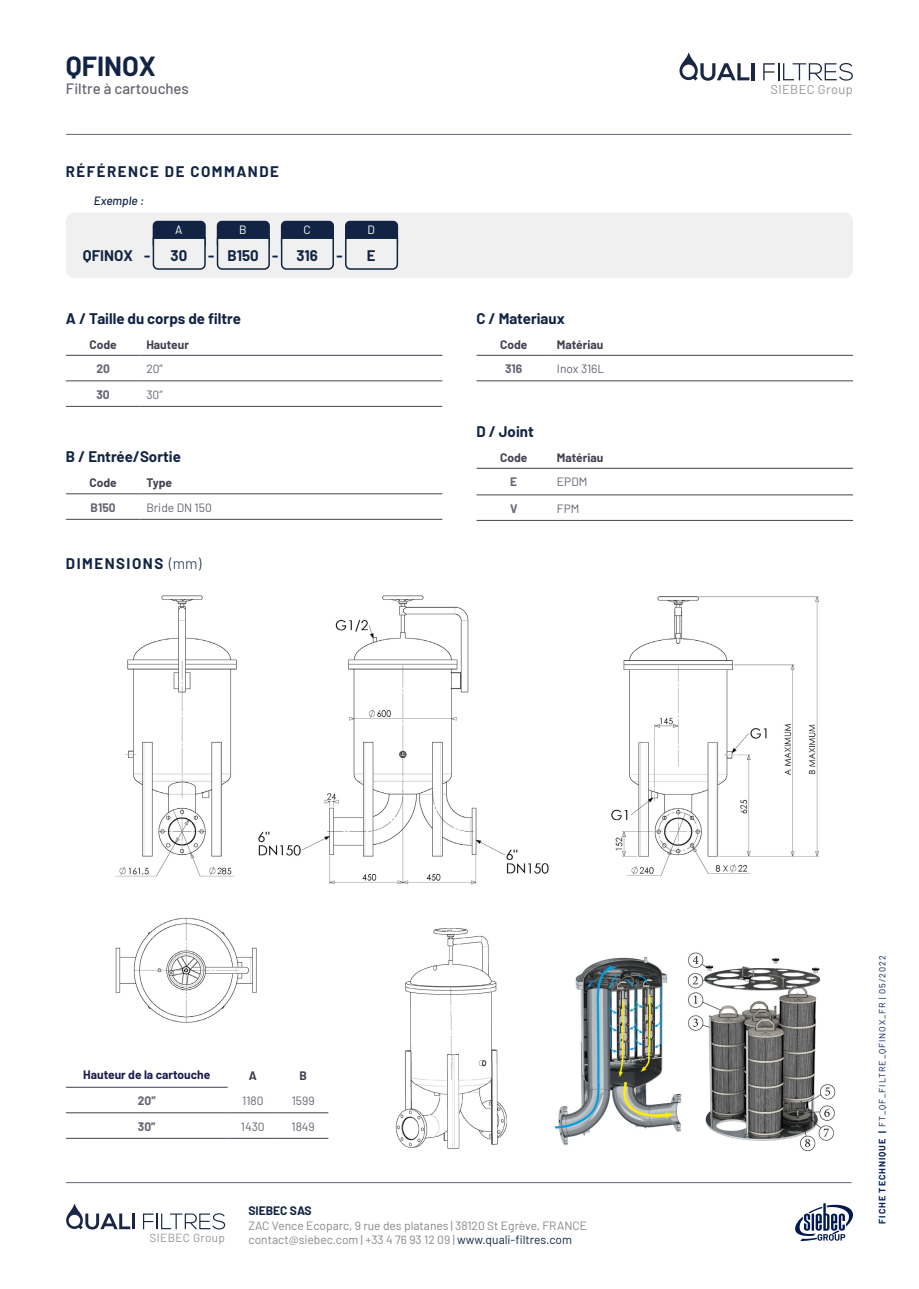
<style>
.page{position:relative;width:919px;height:1289px;background:#fff}
.page>*{position:absolute;margin:0;border:0;box-sizing:border-box;transform-origin:0 0}
.t1{font:700 27px "Barlow";color:#112443}
.t2{font:700 15px "Barlow";color:#112443}
.t3{font:700 15px "Barlow";letter-spacing:.1em;color:#112443}
.t4{font:500 15px "Barlow";color:#646473}
.t5{font:12.9px "Barlow";letter-spacing:.03em;color:#969696}
.t6{font:12px "Barlow";color:#878787}
.t7{font:12px "Barlow";color:#646473}
.t8{font:700 12px "Barlow";color:#414150}
.t9{font:700 12px "Barlow";color:#171c4d}
.t10{font:700 12px "Barlow";color:#646473}
.t11{font:700 12px "Barlow";color:#112443}
.t12{font:italic 500 12px "Barlow";color:#112443}
.t13{font:12px "Barlow";color:#fff}
.t14{font:11.7px "Barlow";letter-spacing:.03em;color:#969696}
.t15{font:9px "Barlow";letter-spacing:.1em;color:#001f5c}
.s1{font-weight:300}
.s2{color:#112443}
.s3{font-weight:700}
</style>
<div class="page">
<hr style="left:66px;top:355px;width:74px;height:1px;background:#414150">
<hr style="left:140px;top:355px;width:302px;height:1px;background:#414150">
<hr style="left:66px;top:380px;width:74px;height:1px;background:#464646">
<hr style="left:140px;top:380px;width:302px;height:1px;background:#464646">
<hr style="left:66px;top:406px;width:74px;height:1px;background:#464646">
<hr style="left:140px;top:406px;width:302px;height:1px;background:#464646">
<hr style="left:66px;top:493px;width:74px;height:1px;background:#464646">
<hr style="left:140px;top:493px;width:302px;height:1px;background:#464646">
<hr style="left:66px;top:519px;width:74px;height:1px;background:#464646">
<hr style="left:140px;top:519px;width:302px;height:1px;background:#464646">
<svg style="left:795px;top:1203px;width:58px;height:37px"></svg>
<hr style="left:66px;top:1182px;width:785px;height:1px;background:#646473">
<hr style="left:66px;top:134px;width:785px;height:1px;background:#646473">
<div style="left:66px;top:212px;width:787px;height:66px;background:#f0f0f0;border-radius:9px"></div>
<div style="left:217px;top:221px;width:52px;height:28px;background:#112443;border-radius:4px"></div>
<div style="left:217px;top:221px;width:53px;height:28px;border:2px solid #112443;border-radius:4px"></div>
<div style="left:281px;top:221px;width:52px;height:28px;background:#112443;border-radius:4px"></div>
<div style="left:281px;top:221px;width:53px;height:28px;border:2px solid #112443;border-radius:4px"></div>
<div style="left:346px;top:221px;width:51px;height:28px;background:#112443;border-radius:4px"></div>
<div style="left:345px;top:221px;width:53px;height:28px;border:2px solid #112443;border-radius:4px"></div>
<svg style="left:216px;top:237px;width:54px;height:33px"></svg>
<svg style="left:280px;top:237px;width:54px;height:33px"></svg>
<svg style="left:345px;top:237px;width:54px;height:33px"></svg>
<div style="left:153px;top:221px;width:52px;height:28px;background:#112443;border-radius:4px"></div>
<div style="left:153px;top:221px;width:53px;height:28px;border:2px solid #112443;border-radius:4px"></div>
<svg style="left:152px;top:237px;width:54px;height:33px"></svg>
<hr style="left:751px;top:63px;width:3px;height:17px;background:#192644">
<svg style="left:763px;top:63px;width:89px;height:18px"></svg>
<svg style="left:679px;top:52px;width:70px;height:29px"></svg>
<hr style="left:476px;top:355px;width:75px;height:1px;background:#464646">
<hr style="left:551px;top:355px;width:302px;height:1px;background:#464646">
<hr style="left:476px;top:380px;width:75px;height:1px;background:#464646">
<hr style="left:551px;top:380px;width:302px;height:1px;background:#464646">
<hr style="left:476px;top:468px;width:75px;height:1px;background:#414150">
<hr style="left:551px;top:468px;width:302px;height:1px;background:#414150">
<hr style="left:476px;top:494px;width:75px;height:1px;background:#464646">
<hr style="left:551px;top:494px;width:302px;height:1px;background:#464646">
<hr style="left:476px;top:520px;width:75px;height:1px;background:#464646">
<hr style="left:551px;top:520px;width:302px;height:1px;background:#464646">
<hr style="left:66px;top:1086px;width:162px;height:1px;background:#414150">
<hr style="left:66px;top:1137px;width:162px;height:1px;background:#414150">
<hr style="left:228px;top:1137px;width:50px;height:1px;background:#414150">
<hr style="left:278px;top:1137px;width:50px;height:1px;background:#414150">
<hr style="left:66px;top:1112px;width:162px;height:1px;background:#464646">
<hr style="left:228px;top:1112px;width:50px;height:1px;background:#464646">
<hr style="left:278px;top:1112px;width:50px;height:1px;background:#464646">
<img style="left:115px;top:595px;width:434px;height:290px">
<img style="left:611px;top:596px;width:208px;height:280px">
<img style="left:395px;top:928px;width:112px;height:222px">
<img style="left:115px;top:917px;width:142px;height:106px">
<img style="left:555px;top:952px;width:281px;height:199px">
<hr style="left:132px;top:1213px;width:3px;height:16px;background:#192644">
<svg style="left:143px;top:1213px;width:82px;height:16px"></svg>
<svg style="left:66px;top:1203px;width:64px;height:26px"></svg>
<h1 class="t1" style="left:66px;top:46px;width:91px">QFINOX</h1>
<p class="t4" style="left:66px;top:78px;width:124px">Filtre à cartouches</p>
<p class="t3" style="left:66px;top:160px;width:214px">RÉFÉRENCE DE COMMANDE</p>
<p class="t12" style="left:94px;top:192px;width:52px">Exemple :</p>
<p class="t13" style="left:239px;top:221px;width:9px">B</p>
<p class="t13" style="left:303px;top:221px;width:9px">C</p>
<p class="t13" style="left:367px;top:221px;width:9px">D</p>
<p class="t2" style="left:227px;top:244px;width:33px">B150</p>
<p class="t2" style="left:296px;top:244px;width:23px">316</p>
<p class="t2" style="left:367px;top:244px;width:10px">E</p>
<p class="t13" style="left:175px;top:221px;width:9px">A</p>
<p class="t2" style="left:170px;top:244px;width:18px">30</p>
<p class="t2" style="left:83px;top:244px;width:69px">QFINOX -</p>
<p class="t2" style="left:208px;top:244px;width:8px">-</p>
<p class="t2" style="left:272px;top:244px;width:8px">-</p>
<p class="t2" style="left:336px;top:244px;width:8px">-</p>
<p class="t2" style="left:66px;top:307px;width:176px">A / Taille du corps de filtre</p>
<p class="t8" style="left:89px;top:335px;width:29px">Code</p>
<p class="t8" style="left:146px;top:335px;width:44px">Hauteur</p>
<p class="t10" style="left:96px;top:360px;width:15px">20</p>
<p class="t7" style="left:146px;top:360px;width:18px">20”</p>
<p class="t10" style="left:96px;top:385px;width:15px">30</p>
<p class="t7" style="left:146px;top:386px;width:18px">30”</p>
<p class="t2" style="left:66px;top:446px;width:116px">B / Entrée/Sortie</p>
<p class="t8" style="left:89px;top:474px;width:29px">Code</p>
<p class="t8" style="left:146px;top:474px;width:27px">Type</p>
<p class="t10" style="left:91px;top:498px;width:26px">B150</p>
<p class="t7" style="left:146px;top:499px;width:67px">Bride DN 150</p>
<p class="t3" style="left:66px;top:552px;width:137px">DIMENSIONS <span class="s1">(mm)</span></p>
<p class="t2" style="left:476px;top:307px;width:90px">C / Materiaux</p>
<p class="t8" style="left:500px;top:335px;width:29px">Code</p>
<p class="t8" style="left:557px;top:335px;width:48px">Matériau</p>
<p class="t10" style="left:505px;top:360px;width:19px">316</p>
<p class="t7" style="left:557px;top:360px;width:49px">Inox 316L</p>
<p class="t2" style="left:476px;top:420px;width:59px">D / Joint</p>
<p class="t8" style="left:500px;top:448px;width:29px">Code</p>
<p class="t8" style="left:557px;top:448px;width:48px">Matériau</p>
<p class="t10" style="left:510px;top:473px;width:9px">E</p>
<p class="t7" style="left:557px;top:473px;width:32px">EPDM</p>
<p class="t10" style="left:510px;top:499px;width:9px">V</p>
<p class="t7" style="left:557px;top:500px;width:24px">FPM</p>
<p class="t9" style="left:83px;top:1065px;width:129px">Hauteur de la cartouche</p>
<p class="t8" style="left:249px;top:1066px;width:10px">A</p>
<p class="t8" style="left:299px;top:1066px;width:9px">B</p>
<p class="t10" style="left:138px;top:1092px;width:19px">20”</p>
<p class="t7" style="left:242px;top:1092px;width:23px">1180</p>
<p class="t7" style="left:292px;top:1092px;width:24px">1599</p>
<p class="t10" style="left:138px;top:1117px;width:19px">30”</p>
<p class="t7" style="left:241px;top:1117px;width:25px">1430</p>
<p class="t7" style="left:291px;top:1117px;width:25px">1849</p>
<p class="t11" style="left:248px;top:1201px;width:65px">SIEBEC SAS</p>
<p class="t6" style="left:248px;top:1216px;width:340px">ZAC Vence Ecoparc, 9 rue des platanes | 38120 St Egrève, FRANCE</p>
<p class="t14" style="left:150px;top:1229px;width:77px">SIEBEC Group</p>
<p class="t6" style="left:248px;top:1230px;width:325px">contact@siebec.com | +33 4 76 93 12 09 | <span class="s2">www.quali-filtres.com</span></p>
<p class="t5" style="left:770px;top:80px;width:84px">SIEBEC Group</p>
<p class="t15" style="left:875px;top:1223px;width:270px;rotate:-90deg"><span class="s3">FICHE TECHNIQUE |</span> FT_QF_FILTRE_QFINOX_FR | 05/2022</p>
</div>
